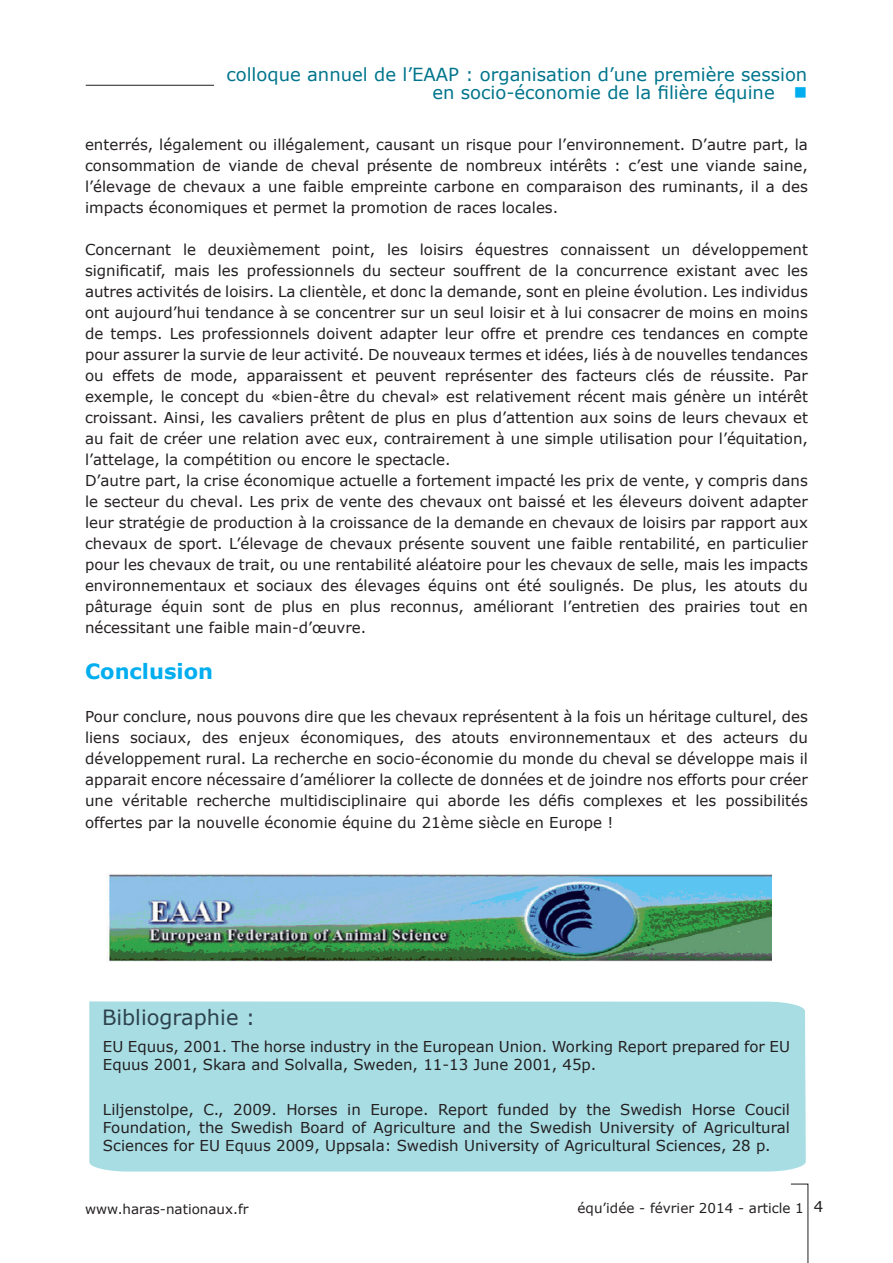
<style>
.page{position:relative;width:893px;height:1263px;background:#fff}
.page>*{position:absolute;margin:0;border:0;box-sizing:border-box;transform-origin:0 0}
.t1{font:21px "Verdana";color:#2d424d}
.t2{font:700 21px "Verdana";color:#00aeef}
.t3{font:18px/18px "Verdana";color:#00758c;text-align:right}
.t4{font:15px/21px "Verdana";color:#231f20;text-align:justify}
.t5{font:13.5px "Verdana";color:#231f20}
.s1{color:#00aeef}
.s2{font-size:15px}
</style>
<div class="page">
<svg style="left:791px;top:1183px;width:18px;height:80px"></svg>
<div style="left:89px;top:1001px;width:717px;height:170px;background:#a8dde4"></div>
<img style="left:107px;top:874px;width:664px;height:88px">
<hr style="left:86px;top:85px;width:128px;height:1px;background:#231f20">
<p class="t3" style="left:226px;top:65px;width:582px">colloque annuel de l’EAAP : organisation d’une première session en socio-économie de la filière équine <span class="s1">■</span></p>
<p class="t4" style="left:85px;top:133px;width:724px">enterrés, légalement ou illégalement, causant un risque pour l’environnement. D’autre part, la consommation de viande de cheval présente de nombreux intérêts : c’est une viande saine, l’élevage de chevaux a une faible empreinte carbone en comparaison des ruminants, il a des impacts économiques et permet la promotion de races locales.</p>
<p class="t4" style="left:85px;top:238px;width:724px;text-align:left">Concernant le deuxièmement point, les loisirs équestres connaissent un développement significatif, mais les professionnels du secteur souffrent de la concurrence existant avec les autres activités de loisirs. La clientèle, et donc la demande, sont en pleine évolution. Les individus ont aujourd’hui tendance à se concentrer sur un seul loisir et à lui consacrer de moins en moins de temps. Les professionnels doivent adapter leur offre et prendre ces tendances en compte pour assurer la survie de leur activité. De nouveaux termes et idées, liés à de nouvelles tendances ou effets de mode, apparaissent et peuvent représenter des facteurs clés de réussite. Par exemple, le concept du «bien-être du cheval» est relativement récent mais génère un intérêt croissant. Ainsi, les cavaliers prêtent de plus en plus d’attention aux soins de leurs chevaux et au fait de créer une relation avec eux, contrairement à une simple utilisation pour l’équitation, l’attelage, la compétition ou encore le spectacle.<br>D’autre part, la crise économique actuelle a fortement impacté les prix de vente, y compris dans le secteur du cheval. Les prix de vente des chevaux ont baissé et les éleveurs doivent adapter leur stratégie de production à la croissance de la demande en chevaux de loisirs par rapport aux chevaux de sport. L’élevage de chevaux présente souvent une faible rentabilité, en particulier pour les chevaux de trait, ou une rentabilité aléatoire pour les chevaux de selle, mais les impacts environnementaux et sociaux des élevages équins ont été soulignés. De plus, les atouts du pâturage équin sont de plus en plus reconnus, améliorant l’entretien des prairies tout en nécessitant une faible main-d’œuvre.</p>
<h1 class="t2" style="left:85px;top:658px;width:130px">Conclusion</h1>
<p class="t4" style="left:85px;top:705px;width:724px">Pour conclure, nous pouvons dire que les chevaux représentent à la fois un héritage culturel, des liens sociaux, des enjeux économiques, des atouts environnementaux et des acteurs du développement rural. La recherche en socio-économie du monde du cheval se développe mais il apparait encore nécessaire d’améliorer la collecte de données et de joindre nos efforts pour créer une véritable recherche multidisciplinaire qui aborde les défis complexes et les possibilités offertes par la nouvelle économie équine du 21ème siècle en Europe !</p>
<h1 class="t1" style="left:102px;top:1004px;width:155px">Bibliographie :</h1>
<p class="t4" style="left:103px;top:1037px;width:688px;line-height:18px">EU Equus, 2001. The horse industry in the European Union. Working Report prepared for EU<br>Equus 2001, Skara and Solvalla, Sweden, 11-13 June 2001, 45p.</p>
<p class="t4" style="left:103px;top:1100px;width:688px;line-height:18px">Liljenstolpe, C., 2009. Horses in Europe. Report funded by the Swedish Horse Coucil Foundation, the Swedish Board of Agriculture and the Swedish University of Agricultural Sciences for EU Equus 2009, Uppsala: Swedish University of Agricultural Sciences, 28 p.</p>
<p class="t5" style="left:85px;top:1200px;width:165px">www.haras-nationaux.fr</p>
<p class="t5" style="left:578px;top:1199px;width:247px">équ’idée - février 2014 - article 1 <span class="s2">4</span></p>
</div>
